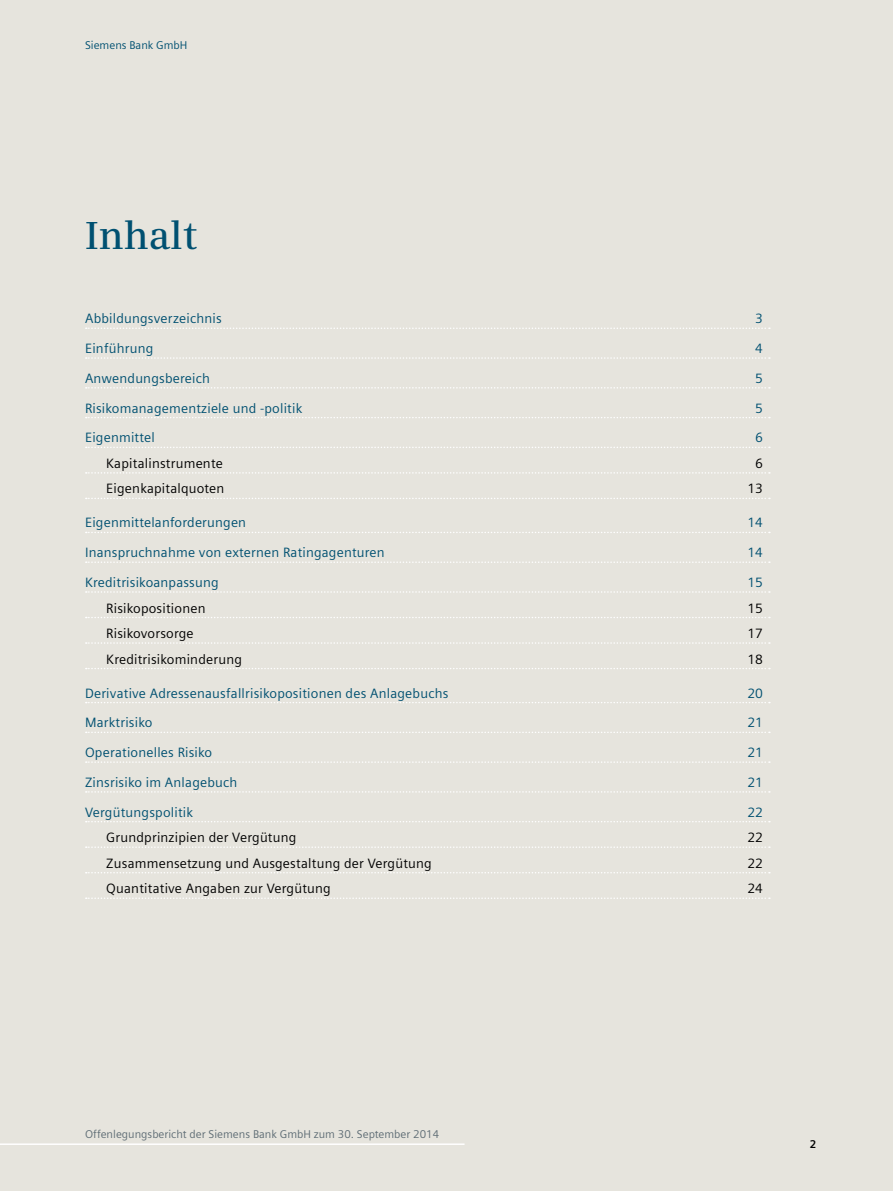
<style>
.page{position:relative;width:893px;height:1191px;background:#e6e4dd}
.page>*{position:absolute;margin:0;border:0;box-sizing:border-box;transform-origin:0 0}
.t1{font:600 39px "Siemens Serif";color:#005071}
.t2{font:13.5px "Siemens Sans";letter-spacing:.015em;color:#005071}
.t3{font:13.5px "Siemens Sans";letter-spacing:.015em;color:#000}
.t4{font:11.25px "Siemens Sans";color:#5f6d75}
.t5{font:11.25px "Siemens Sans";color:#005071}
.t6{font:700 11.25px "Siemens Sans";color:#000}
</style>
<div class="page">
<svg style="left:86px;top:327px;width:684px;height:2px"></svg>
<svg style="left:86px;top:357px;width:684px;height:2px"></svg>
<svg style="left:86px;top:387px;width:684px;height:1px"></svg>
<svg style="left:86px;top:417px;width:684px;height:1px"></svg>
<svg style="left:86px;top:446px;width:684px;height:2px"></svg>
<svg style="left:86px;top:472px;width:684px;height:1px"></svg>
<svg style="left:86px;top:497px;width:684px;height:2px"></svg>
<svg style="left:86px;top:532px;width:684px;height:1px"></svg>
<svg style="left:86px;top:561px;width:684px;height:2px"></svg>
<svg style="left:86px;top:591px;width:684px;height:2px"></svg>
<svg style="left:86px;top:617px;width:684px;height:1px"></svg>
<svg style="left:86px;top:642px;width:684px;height:2px"></svg>
<svg style="left:86px;top:668px;width:684px;height:1px"></svg>
<svg style="left:86px;top:702px;width:684px;height:1px"></svg>
<svg style="left:86px;top:731px;width:684px;height:2px"></svg>
<svg style="left:86px;top:761px;width:684px;height:2px"></svg>
<svg style="left:86px;top:791px;width:684px;height:1px"></svg>
<svg style="left:86px;top:821px;width:684px;height:1px"></svg>
<svg style="left:86px;top:846px;width:684px;height:2px"></svg>
<svg style="left:86px;top:872px;width:684px;height:1px"></svg>
<svg style="left:86px;top:897px;width:684px;height:2px"></svg>
<hr style="left:0;top:1143px;width:465px;height:2px;background:#fff">
<p class="t5" style="left:85px;top:39px;width:104px">Siemens Bank GmbH</p>
<h1 class="t1" style="left:85px;top:212px;width:114px">Inhalt</h1>
<p class="t2" style="left:85px;top:311px;width:138px">Abbildungsverzeichnis</p>
<p class="t2" style="left:755px;top:311px;width:9px">3</p>
<p class="t2" style="left:85px;top:341px;width:70px">Einführung</p>
<p class="t2" style="left:755px;top:341px;width:9px">4</p>
<p class="t2" style="left:85px;top:370px;width:126px">Anwendungsbereich</p>
<p class="t2" style="left:755px;top:370px;width:9px">5</p>
<p class="t2" style="left:85px;top:400px;width:219px">Risikomanagementziele und -politik</p>
<p class="t2" style="left:755px;top:400px;width:9px">5</p>
<p class="t2" style="left:85px;top:430px;width:71px">Eigenmittel</p>
<p class="t2" style="left:755px;top:430px;width:9px">6</p>
<p class="t3" style="left:106px;top:455px;width:118px">Kapitalinstrumente</p>
<p class="t3" style="left:755px;top:455px;width:9px">6</p>
<p class="t3" style="left:106px;top:481px;width:119px">Eigenkapitalquoten</p>
<p class="t3" style="left:747px;top:481px;width:17px">13</p>
<p class="t2" style="left:85px;top:515px;width:163px">Eigenmittelanforderungen</p>
<p class="t2" style="left:747px;top:515px;width:17px">14</p>
<p class="t2" style="left:85px;top:545px;width:301px">Inanspruchnahme von externen Ratingagenturen</p>
<p class="t2" style="left:747px;top:545px;width:17px">14</p>
<p class="t2" style="left:85px;top:575px;width:135px">Kreditrisikoanpassung</p>
<p class="t2" style="left:747px;top:575px;width:17px">15</p>
<p class="t3" style="left:106px;top:600px;width:101px">Risikopositionen</p>
<p class="t3" style="left:747px;top:600px;width:17px">15</p>
<p class="t3" style="left:106px;top:626px;width:89px">Risikovorsorge</p>
<p class="t3" style="left:747px;top:626px;width:17px">17</p>
<p class="t3" style="left:106px;top:651px;width:137px">Kreditrisikominderung</p>
<p class="t3" style="left:747px;top:651px;width:17px">18</p>
<p class="t2" style="left:85px;top:685px;width:365px">Derivative Adressenausfallrisikopositionen des Anlagebuchs</p>
<p class="t2" style="left:747px;top:685px;width:17px">20</p>
<p class="t2" style="left:85px;top:715px;width:69px">Marktrisiko</p>
<p class="t2" style="left:747px;top:715px;width:17px">21</p>
<p class="t2" style="left:85px;top:745px;width:129px">Operationelles Risiko</p>
<p class="t2" style="left:747px;top:745px;width:17px">21</p>
<p class="t2" style="left:85px;top:774px;width:154px">Zinsrisiko im Anlagebuch</p>
<p class="t2" style="left:747px;top:774px;width:17px">21</p>
<p class="t2" style="left:85px;top:804px;width:109px">Vergütungspolitik</p>
<p class="t2" style="left:747px;top:804px;width:17px">22</p>
<p class="t3" style="left:106px;top:830px;width:192px">Grundprinzipien der Vergütung</p>
<p class="t3" style="left:747px;top:830px;width:17px">22</p>
<p class="t3" style="left:106px;top:855px;width:327px">Zusammensetzung und Ausgestaltung der Vergütung</p>
<p class="t3" style="left:747px;top:855px;width:17px">22</p>
<p class="t3" style="left:106px;top:881px;width:226px">Quantitative Angaben zur Vergütung</p>
<p class="t3" style="left:747px;top:881px;width:17px">24</p>
<p class="t4" style="left:85px;top:1127px;width:356px">Offenlegungsbericht der Siemens Bank GmbH zum 30. September 2014</p>
<p class="t6" style="left:810px;top:1137px;width:8px">2</p>
</div>
